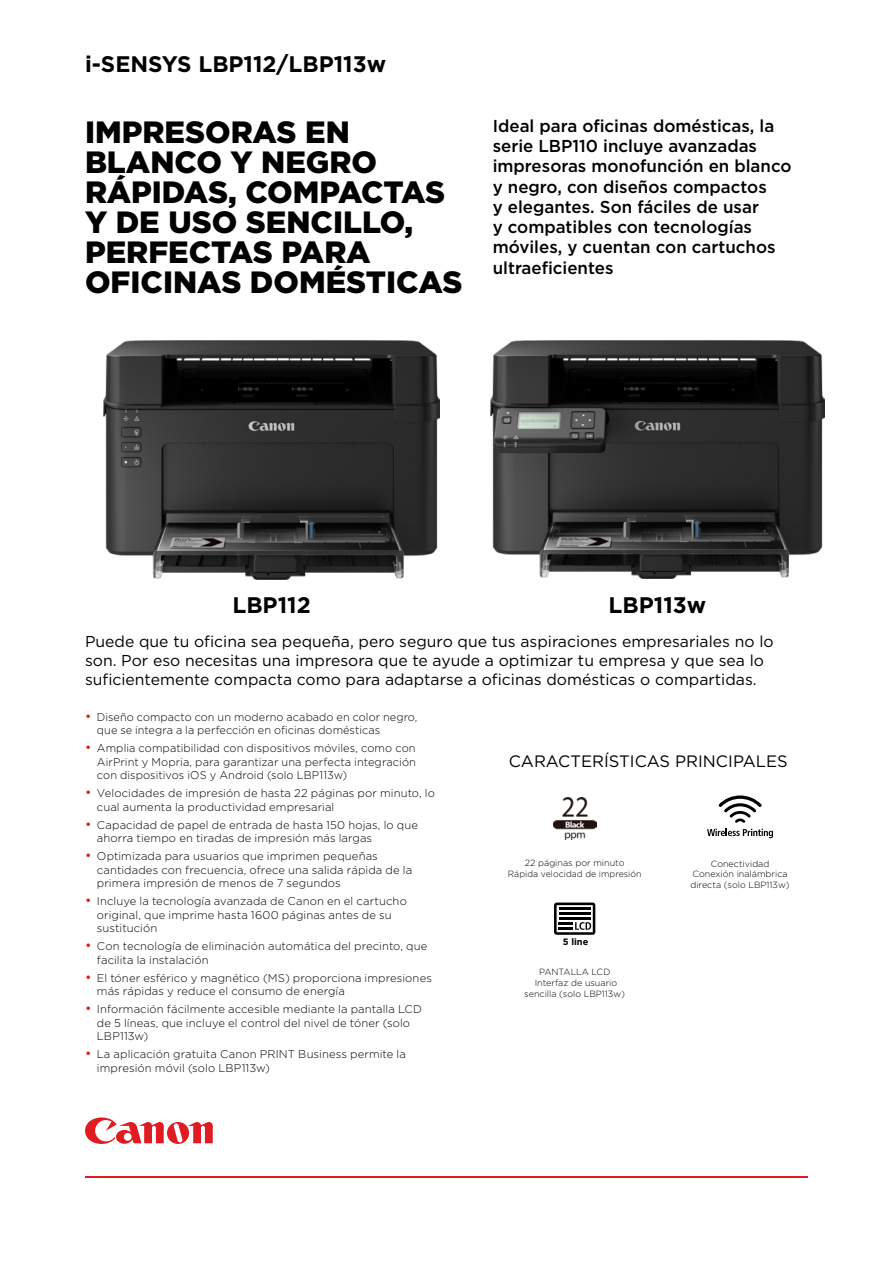
<style>
.page{position:relative;width:893px;height:1263px;background:#fff}
.page>*{position:absolute;margin:0;border:0;box-sizing:border-box;transform-origin:0 0}
.t1{font:900 30.75px/30px "Gotham";color:#000}
.t2{font:700 22.5px "Gotham";color:#000}
.t3{font:500 17.25px/20.2px "Gotham";color:#000}
.t4{font:16.5px "Gotham";color:#000}
.t5{font:15.75px/18.9px "Gotham";color:#000}
.t6{font:300 11.25px/13.5px "Gotham";letter-spacing:.01em;color:#000}
.t7{font:700 9.3px "Gotham";color:#000}
.t8{font:300 9px/10.8px "Gotham";color:#000;text-align:center}
.s1{font-weight:400;font-size:13.5px;color:#e11b22}
</style>
<div class="page">
<svg style="left:85px;top:1117px;width:128px;height:27px"></svg>
<hr style="left:85px;top:1176px;width:723px;height:2px;background:#e11b22">
<img style="left:104px;top:341px;width:336px;height:239px">
<svg style="left:707px;top:795px;width:66px;height:43px"></svg>
<svg style="left:554px;top:902px;width:41px;height:33px"></svg>
<img style="left:553px;top:797px;width:43px;height:43px">
<img style="left:490px;top:341px;width:334px;height:237px">
<h2 class="t2" style="left:85px;top:49px;width:303px">i-SENSYS LBP112/LBP113w</h2>
<h1 class="t1" style="left:85px;top:116px;width:379px">IMPRESORAS EN<br>BLANCO Y NEGRO<br>RÁPIDAS, COMPACTAS<br>Y DE USO SENCILLO,<br>PERFECTAS PARA<br>OFICINAS DOMÉSTICAS</h1>
<p class="t3" style="left:493px;top:115px;width:300px">Ideal para oficinas domésticas, la serie LBP110 incluye avanzadas impresoras monofunción en blanco y negro, con diseños compactos<br>y elegantes. Son fáciles de usar<br>y compatibles con tecnologías móviles, y cuentan con cartuchos ultraeficientes</p>
<h2 class="t2" style="left:232px;top:590px;width:80px">LBP112</h2>
<h2 class="t2" style="left:609px;top:590px;width:99px">LBP113w</h2>
<p class="t5" style="left:85px;top:632px;width:690px">Puede que tu oficina sea pequeña, pero seguro que tus aspiraciones empresariales no lo son. Por eso necesitas una impresora que te ayude a optimizar tu empresa y que sea lo suficientemente compacta como para adaptarse a oficinas domésticas o compartidas.</p>
<p class="t6" style="left:97px;top:710px;width:322px;text-indent:-12px"><span class="s1">•</span> Diseño compacto con un moderno acabado en color negro, que se integra a la perfección en oficinas domésticas</p>
<p class="t6" style="left:97px;top:741px;width:321px;text-align:justify;text-indent:-12px"><span class="s1">•</span> Amplia compatibilidad con dispositivos móviles, como con AirPrint y Mopria, para garantizar una perfecta integración con dispositivos iOS y Android (solo LBP113w)</p>
<p class="t6" style="left:97px;top:786px;width:340px;text-indent:-12px"><span class="s1">•</span> Velocidades de impresión de hasta 22 páginas por minuto, lo cual aumenta la productividad empresarial</p>
<p class="t6" style="left:97px;top:818px;width:323px;text-indent:-12px"><span class="s1">•</span> Capacidad de papel de entrada de hasta 150 hojas, lo que ahorra tiempo en tiradas de impresión más largas</p>
<p class="t6" style="left:97px;top:849px;width:317px;text-indent:-12px"><span class="s1">•</span> Optimizada para usuarios que imprimen pequeñas cantidades con frecuencia, ofrece una salida rápida de la primera impresión de menos de 7 segundos</p>
<p class="t6" style="left:97px;top:894px;width:311px;text-indent:-12px"><span class="s1">•</span> Incluye la tecnología avanzada de Canon en el cartucho original, que imprime hasta 1600 páginas antes de su sustitución</p>
<p class="t6" style="left:97px;top:939px;width:332px;text-indent:-12px"><span class="s1">•</span> Con tecnología de eliminación automática del precinto, que facilita la instalación</p>
<p class="t6" style="left:97px;top:971px;width:337px;text-indent:-12px"><span class="s1">•</span> El tóner esférico y magnético (MS) proporciona impresiones más rápidas y reduce el consumo de energía</p>
<p class="t6" style="left:97px;top:1002px;width:327px;text-indent:-12px"><span class="s1">•</span> Información fácilmente accesible mediante la pantalla LCD de 5 líneas, que incluye el control del nivel de tóner (solo<br>LBP113w)</p>
<p class="t6" style="left:97px;top:1047px;width:310px;text-indent:-12px"><span class="s1">•</span> La aplicación gratuita Canon PRINT Business permite la impresión móvil (solo LBP113w)</p>
<h3 class="t4" style="left:509px;top:751px;width:280px">CARACTERÍSTICAS PRINCIPALES</h3>
<p class="t8" style="left:508px;top:857px;width:135px">22 páginas por minuto<br>Rápida velocidad de impresión</p>
<p class="t7" style="left:563px;top:936px;width:27px">5 line</p>
<p class="t8" style="left:524px;top:966px;width:102px">PANTALLA LCD<br>Interfaz de usuario sencilla (solo LBP113w)</p>
<p class="t8" style="left:690px;top:858px;width:101px">Conectividad<br>Conexión inalámbrica directa (solo LBP113w)</p>
</div>
